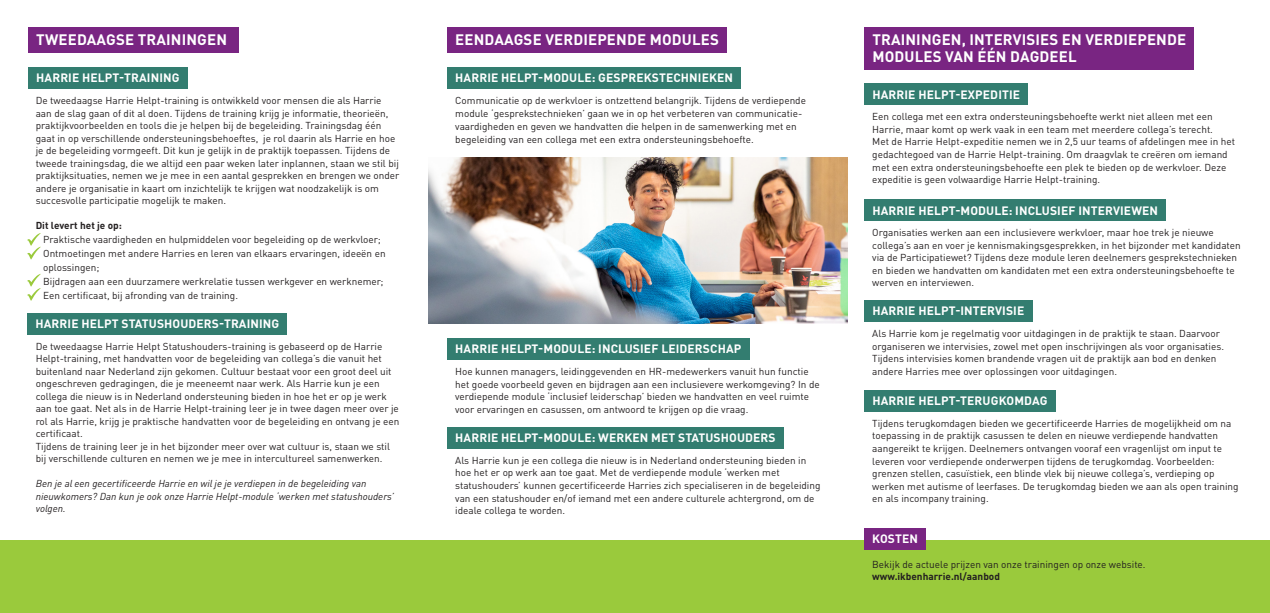
<style>
.page{position:relative;width:1270px;height:613px;background:#fff}
.page>*{position:absolute;margin:0;border:0;box-sizing:border-box;transform-origin:0 0}
.t1{font:700 15px "DINOT";letter-spacing:.01em;color:#fff}
.t2{font:700 12px "DINOT";letter-spacing:.01em;color:#fff}
.t3{font:10px/12.5px "DINOT";color:#231f20}
.t4{font:italic 10px/12.5px "DINOT";color:#231f20}
.t5{font:700 10px "DINOT";color:#231f20}
</style>
<div class="page">
<div style="left:0;top:540px;width:1270px;height:72px;background:#9aca3c"></div>
<img style="left:428px;top:157px;width:420px;height:166px">
<div style="left:864px;top:528px;width:62px;height:21px;background:#792582"></div>
<div style="left:28px;top:27px;width:211px;height:26px;background:#792582"></div>
<div style="left:447px;top:27px;width:280px;height:26px;background:#792582"></div>
<div style="left:864px;top:27px;width:330px;height:43px;background:#792582"></div>
<div style="left:28px;top:67px;width:159px;height:22px;background:#337d70"></div>
<div style="left:447px;top:67px;width:293px;height:22px;background:#337d70"></div>
<div style="left:864px;top:84px;width:164px;height:21px;background:#337d70"></div>
<div style="left:864px;top:199px;width:301px;height:22px;background:#337d70"></div>
<div style="left:864px;top:300px;width:168px;height:21px;background:#337d70"></div>
<div style="left:864px;top:390px;width:191px;height:21px;background:#337d70"></div>
<div style="left:447px;top:338px;width:302px;height:21px;background:#337d70"></div>
<div style="left:447px;top:427px;width:336px;height:21px;background:#337d70"></div>
<div style="left:27px;top:313px;width:260px;height:21px;background:#337d70"></div>
<svg style="left:27px;top:233px;width:14px;height:26px"></svg>
<svg style="left:27px;top:274px;width:14px;height:26px"></svg>
<p class="t1" style="left:36px;top:30px;width:192px">TWEEDAAGSE TRAININGEN</p>
<p class="t1" style="left:455px;top:30px;width:265px">EENDAAGSE VERDIEPENDE MODULES</p>
<p class="t1" style="left:872px;top:30px;width:315px">TRAININGEN, INTERVISIES EN VERDIEPENDE</p>
<p class="t1" style="left:872px;top:47px;width:206px">MODULES VAN ÉÉN DAGDEEL</p>
<p class="t2" style="left:36px;top:70px;width:145px">HARRIE HELPT-TRAINING</p>
<p class="t2" style="left:455px;top:70px;width:279px">HARRIE HELPT-MODULE: GESPREKSTECHNIEKEN</p>
<p class="t2" style="left:872px;top:86px;width:149px">HARRIE HELPT-EXPEDITIE</p>
<p class="t3" style="left:455px;top:94px;width:352px;line-height:13px">Communicatie op de werkvloer is ontzettend belangrijk. Tijdens de verdiepende module ‘gesprekstechnieken’ gaan we in op het verbeteren van communicatie-</p>
<p class="t3" style="left:455px;top:120px;width:343px">vaardigheden en geven we handvatten die helpen in de samenwerking met en</p>
<p class="t3" style="left:455px;top:133px;width:300px">begeleiding van een collega met een extra ondersteuningsbehoefte.</p>
<p class="t3" style="left:36px;top:94px;width:365px">De tweedaagse Harrie Helpt-training is ontwikkeld voor mensen die als Harrie aan de slag gaan of dit al doen. Tijdens de training krijg je informatie, theorieën, praktijkvoorbeelden en tools die je helpen bij de begeleiding. Trainingsdag één gaat in op verschillende ondersteuningsbehoeftes, je rol daarin als Harrie en hoe je de begeleiding vormgeeft. Dit kun je gelijk in de praktijk toepassen. Tijdens de tweede trainingsdag, die we altijd een paar weken later inplannen, staan we stil bij praktijksituaties, nemen we je mee in een aantal gesprekken en brengen we onder andere je organisatie in kaart om inzichtelijk te krijgen wat noodzakelijk is om succesvolle participatie mogelijk te maken.</p>
<p class="t5" style="left:36px;top:219px;width:88px">Dit levert het je op:</p>
<p class="t3" style="left:43px;top:233px;width:339px">Praktische vaardigheden en hulpmiddelen voor begeleiding op de werkvloer;</p>
<p class="t3" style="left:43px;top:247px;width:344px">Ontmoetingen met andere Harries en leren van elkaars ervaringen, ideeën en</p>
<p class="t3" style="left:43px;top:261px;width:58px">oplossingen;</p>
<p class="t3" style="left:43px;top:275px;width:342px">Bijdragen aan een duurzamere werkrelatie tussen werkgever en werknemer;</p>
<p class="t3" style="left:43px;top:289px;width:196px">Een certificaat, bij afronding van de training.</p>
<p class="t3" style="left:872px;top:110px;width:342px">Een collega met een extra ondersteuningsbehoefte werkt niet alleen met een</p>
<p class="t3" style="left:872px;top:123px;width:342px">Harrie, maar komt op werk vaak in een team met meerdere collega’s terecht.</p>
<p class="t3" style="left:872px;top:135px;width:364px">Met de Harrie Helpt-expeditie nemen we in 2,5 uur teams of afdelingen mee in het gedachtegoed van de Harrie Helpt-training. Om draagvlak te creëren om iemand met een extra ondersteuningsbehoefte een plek te bieden op de werkvloer. Deze expeditie is geen volwaardige Harrie Helpt-training.</p>
<p class="t2" style="left:872px;top:202px;width:287px">HARRIE HELPT-MODULE: INCLUSIEF INTERVIEWEN</p>
<p class="t3" style="left:872px;top:226px;width:343px">Organisaties werken aan een inclusievere werkvloer, maar hoe trek je nieuwe</p>
<p class="t3" style="left:872px;top:239px;width:370px">collega’s aan en voer je kennismakingsgesprekken, in het bijzonder met kandidaten via de Participatiewet? Tijdens deze module leren deelnemers gesprekstechnieken en bieden we handvatten om kandidaten met een extra ondersteuningsbehoefte te werven en interviewen.</p>
<p class="t2" style="left:36px;top:315px;width:245px">HARRIE HELPT STATUSHOUDERS-TRAINING</p>
<p class="t3" style="left:36px;top:339px;width:365px">De tweedaagse Harrie Helpt Statushouders-training is gebaseerd op de Harrie Helpt-training, met handvatten voor de begeleiding van collega’s die vanuit het buitenland naar Nederland zijn gekomen. Cultuur bestaat voor een groot deel uit ongeschreven gedragingen, die je meeneemt naar werk. Als Harrie kun je een collega die nieuw is in Nederland ondersteuning bieden in hoe het er op je werk aan toe gaat. Net als in de Harrie Helpt-training leer je in twee dagen meer over je rol als Harrie, krijg je praktische handvatten voor de begeleiding en ontvang je een certificaat.</p>
<p class="t3" style="left:36px;top:439px;width:356px">Tijdens de training leer je in het bijzonder meer over wat cultuur is, staan we stil bij verschillende culturen en nemen we je mee in intercultureel samenwerken.</p>
<p class="t4" style="left:36px;top:477px;width:332px">Ben je al een gecertificeerde Harrie en wil je je verdiepen in de begeleiding van</p>
<p class="t4" style="left:36px;top:489px;width:360px">nieuwkomers? Dan kun je ook onze Harrie Helpt-module ‘werken met statushouders’ volgen.</p>
<p class="t2" style="left:455px;top:341px;width:287px">HARRIE HELPT-MODULE: INCLUSIEF LEIDERSCHAP</p>
<p class="t3" style="left:455px;top:365px;width:366px">Hoe kunnen managers, leidinggevenden en HR-medewerkers vanuit hun functie het goede voorbeeld geven en bijdragen aan een inclusievere werkomgeving? In de</p>
<p class="t3" style="left:455px;top:390px;width:355px">verdiepende module ‘inclusief leiderschap’ bieden we handvatten en veel ruimte voor ervaringen en casussen, om antwoord te krijgen op die vraag.</p>
<p class="t2" style="left:455px;top:429px;width:322px">HARRIE HELPT-MODULE: WERKEN MET STATUSHOUDERS</p>
<p class="t3" style="left:455px;top:453px;width:353px">Als Harrie kun je een collega die nieuw is in Nederland ondersteuning bieden in hoe het er op werk aan toe gaat. Met de verdiepende module ‘werken met</p>
<p class="t3" style="left:455px;top:478px;width:367px">statushouders’ kunnen gecertificeerde Harries zich specialiseren in de begeleiding van een statushouder en/of iemand met een andere culturele achtergrond, om de ideale collega te worden.</p>
<p class="t2" style="left:872px;top:303px;width:153px">HARRIE HELPT-INTERVISIE</p>
<p class="t3" style="left:872px;top:327px;width:349px">Als Harrie kom je regelmatig voor uitdagingen in de praktijk te staan. Daarvoor</p>
<p class="t3" style="left:872px;top:339px;width:353px">organiseren we intervisies, zowel met open inschrijvingen als voor organisaties.</p>
<p class="t3" style="left:872px;top:352px;width:346px">Tijdens intervisies komen brandende vragen uit de praktijk aan bod en denken andere Harries mee over oplossingen voor uitdagingen.</p>
<p class="t2" style="left:872px;top:392px;width:177px">HARRIE HELPT-TERUGKOMDAG</p>
<p class="t3" style="left:872px;top:416px;width:360px">Tijdens terugkomdagen bieden we gecertificeerde Harries de mogelijkheid om na</p>
<p class="t3" style="left:872px;top:429px;width:347px">toepassing in de praktijk casussen te delen en nieuwe verdiepende handvatten</p>
<p class="t3" style="left:872px;top:441px;width:368px">aangereikt te krijgen. Deelnemers ontvangen vooraf een vragenlijst om input te leveren voor verdiepende onderwerpen tijdens de terugkomdag. Voorbeelden: grenzen stellen, casuïstiek, een blinde vlek bij nieuwe collega’s, verdieping op werken met autisme of leerfases. De terugkomdag bieden we aan als open training en als incompany training.</p>
<p class="t2" style="left:872px;top:530px;width:47px">KOSTEN</p>
<p class="t3" style="left:872px;top:557px;width:275px">Bekijk de actuele prijzen van onze trainingen op onze website.</p>
<p class="t5" style="left:872px;top:569px;width:129px">www.ikbenharrie.nl/aanbod</p>
</div>
